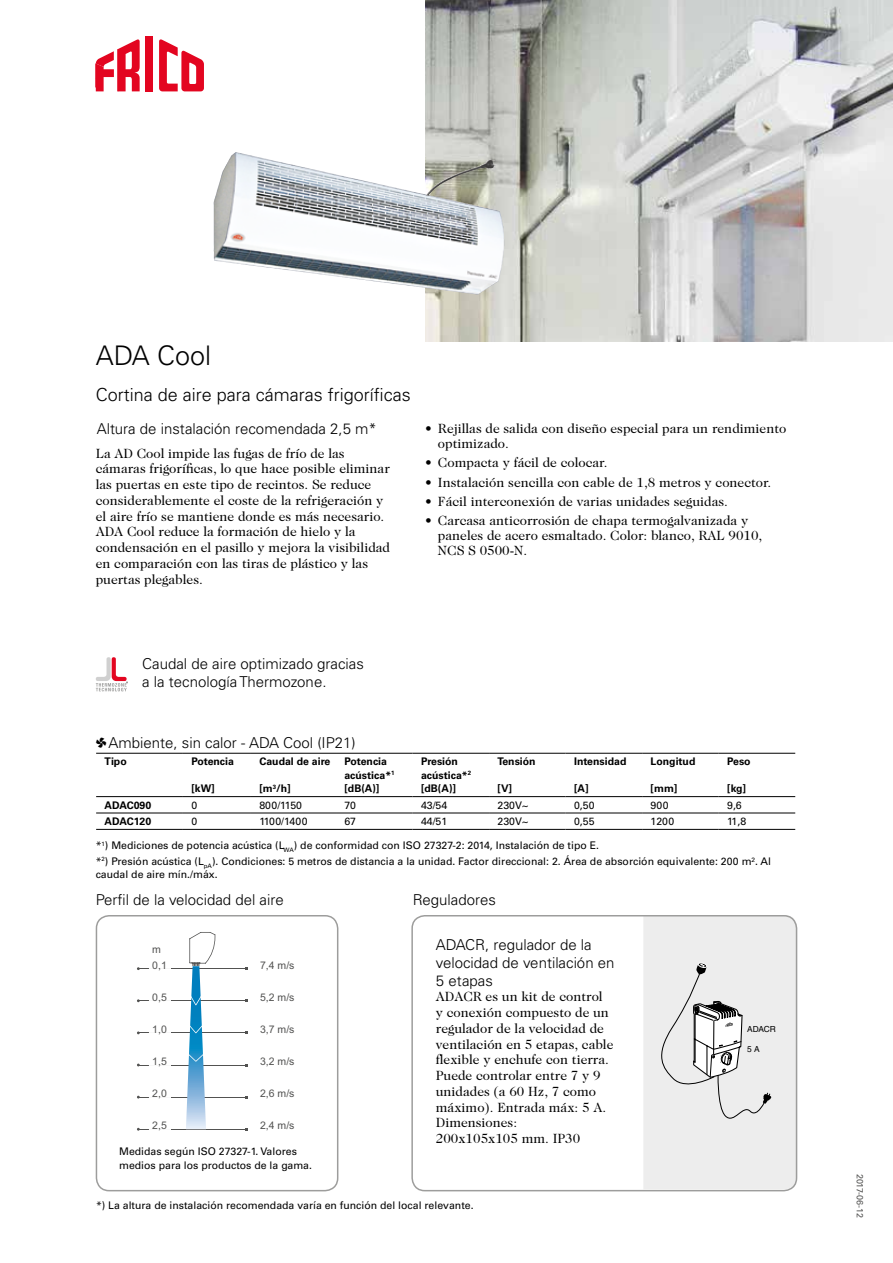
<style>
.page{position:relative;width:893px;height:1263px;background:#fff}
.page>*{position:absolute;margin:0;border:0;box-sizing:border-box;transform-origin:0 0}
.t1{font:300 27px "Univers";color:#000}
.t2{font:300 18px "Univers";color:#000}
.t3{font:300 15px/18px "Univers";color:#000}
.t4{font:13.5px/15.8px "Caslon Two Twenty Four";color:#000}
.t5{font:10.5px/15.6px "Univers";color:#000}
.t6{font:700 10.5px/13.5px "Univers";color:#000}
.t7{font:10.5px "Arial";color:#525251}
.t8{font:10.5px "Univers";letter-spacing:-.02em;color:#000}
.t9{font:9px "Univers";letter-spacing:-.015em;color:#525251}
.t10{font:8.4px "Helvetica";letter-spacing:-.015em;color:#000}
</style>
<div class="page">
<img style="left:425px;top:0;width:468px;height:342px">
<hr style="left:138px;top:968px;width:108px;height:1px;background:#525251">
<hr style="left:138px;top:1000px;width:108px;height:1px;background:#525251">
<hr style="left:138px;top:1033px;width:108px;height:1px;background:#525251">
<hr style="left:138px;top:1065px;width:108px;height:1px;background:#525251">
<hr style="left:138px;top:1129px;width:108px;height:1px;background:#525251">
<hr style="left:138px;top:1097px;width:108px;height:1px;background:#525251">
<svg style="left:149px;top:968px;width:21px;height:162px"></svg>
<svg style="left:186px;top:932px;width:29px;height:197px"></svg>
<svg style="left:96px;top:657px;width:32px;height:34px"></svg>
<img style="left:213px;top:156px;width:258px;height:138px">
<div style="left:96px;top:915px;width:242px;height:276px;border:2px solid #9d9d9c;border-radius:13px"></div>
<div style="left:411px;top:915px;width:386px;height:276px;border:2px solid #9d9d9c;border-radius:13px"></div>
<svg style="left:643px;top:915px;width:154px;height:274px;background:#e6e6e6"></svg>
<hr style="left:336px;top:753px;width:77px;height:1px;background:#000">
<hr style="left:413px;top:753px;width:76px;height:1px;background:#000">
<hr style="left:336px;top:796px;width:77px;height:1px;background:#000">
<hr style="left:413px;top:796px;width:76px;height:1px;background:#000">
<hr style="left:96px;top:829px;width:87px;height:1px;background:#000">
<hr style="left:183px;top:829px;width:68px;height:1px;background:#000">
<hr style="left:251px;top:829px;width:85px;height:1px;background:#000">
<hr style="left:336px;top:829px;width:77px;height:1px;background:#000">
<hr style="left:413px;top:829px;width:76px;height:1px;background:#000">
<hr style="left:489px;top:829px;width:77px;height:1px;background:#000">
<hr style="left:566px;top:829px;width:76px;height:1px;background:#000">
<hr style="left:642px;top:829px;width:77px;height:1px;background:#000">
<hr style="left:719px;top:829px;width:76px;height:1px;background:#000">
<hr style="left:96px;top:813px;width:87px;height:1px;background:#000">
<hr style="left:183px;top:813px;width:68px;height:1px;background:#000">
<hr style="left:251px;top:813px;width:85px;height:1px;background:#000">
<hr style="left:336px;top:813px;width:77px;height:1px;background:#000">
<hr style="left:413px;top:813px;width:76px;height:1px;background:#000">
<hr style="left:489px;top:813px;width:77px;height:1px;background:#000">
<hr style="left:566px;top:813px;width:76px;height:1px;background:#000">
<hr style="left:642px;top:813px;width:77px;height:1px;background:#000">
<hr style="left:719px;top:813px;width:76px;height:1px;background:#000">
<hr style="left:96px;top:753px;width:87px;height:1px;background:#000">
<hr style="left:183px;top:753px;width:68px;height:1px;background:#000">
<hr style="left:251px;top:753px;width:85px;height:1px;background:#000">
<hr style="left:489px;top:753px;width:77px;height:1px;background:#000">
<hr style="left:566px;top:753px;width:76px;height:1px;background:#000">
<hr style="left:642px;top:753px;width:77px;height:1px;background:#000">
<hr style="left:719px;top:753px;width:76px;height:1px;background:#000">
<hr style="left:96px;top:796px;width:87px;height:1px;background:#000">
<hr style="left:183px;top:796px;width:68px;height:1px;background:#000">
<hr style="left:251px;top:796px;width:85px;height:1px;background:#000">
<hr style="left:489px;top:796px;width:77px;height:1px;background:#000">
<hr style="left:566px;top:796px;width:76px;height:1px;background:#000">
<hr style="left:642px;top:796px;width:77px;height:1px;background:#000">
<hr style="left:719px;top:796px;width:76px;height:1px;background:#000">
<div style="left:145px;top:36px;width:8px;height:55px;background:#e30520"></div>
<svg style="left:159px;top:39px;width:45px;height:52px"></svg>
<svg style="left:96px;top:39px;width:44px;height:52px"></svg>
<h1 class="t1" style="left:96px;top:339px;width:117px">ADA Cool</h1>
<h2 class="t2" style="left:96px;top:384px;width:317px">Cortina de aire para cámaras frigoríficas</h2>
<p class="t3" style="left:97px;top:420px;width:282px">Altura de instalación recomendada 2,5 m*</p>
<p class="t4" style="left:96px;top:445px;width:296px">La AD Cool impide las fugas de frío de las cámaras frigoríficas, lo que hace posible eliminar las puertas en este tipo de recintos. Se reduce considerablemente el coste de la refrigeración y el aire frío se mantiene donde es más necesario.<br>ADA Cool reduce la formación de hielo y la condensación en el pasillo y mejora la visibilidad en comparación con las tiras de plástico y las puertas plegables.</p>
<p class="t4" style="left:438px;top:421px;width:350px;line-height:15px;text-indent:-13px">• Rejillas de salida con diseño especial para un rendimiento optimizado.</p>
<p class="t4" style="left:425px;top:455px;width:184px">• Compacta y fácil de colocar.</p>
<p class="t4" style="left:425px;top:474px;width:348px">• Instalación sencilla con cable de 1,8 metros y conector.</p>
<p class="t4" style="left:425px;top:493px;width:304px">• Fácil interconexión de varias unidades seguidas.</p>
<p class="t4" style="left:438px;top:513px;width:326px;line-height:15px;text-indent:-13px">• Carcasa anticorrosión de chapa termogalvanizada y paneles de acero esmaltado. Color: blanco, RAL 9010,<br>NCS S 0500-N.</p>
<p class="t3" style="left:142px;top:655px;width:223px">Caudal de aire optimizado gracias a la tecnología Thermozone.</p>
<p class="t3" style="left:109px;top:734px;width:249px">Ambiente, sin calor - ADA Cool (IP21)</p>
<p class="t6" style="left:105px;top:755px;width:24px">Tipo</p>
<p class="t6" style="left:191px;top:755px;width:44px">Potencia</p>
<p class="t6" style="left:191px;top:782px;width:25px">[kW]</p>
<p class="t6" style="left:259px;top:755px;width:72px">Caudal de aire</p>
<p class="t6" style="left:259px;top:782px;width:33px">[m<sup>3</sup>/h]</p>
<p class="t6" style="left:344px;top:755px;width:52px">Potencia acústica*<sup>1 </sup>[dB(A)]</p>
<p class="t6" style="left:421px;top:755px;width:52px">Presión acústica*<sup>2 </sup>[dB(A)]</p>
<p class="t6" style="left:498px;top:755px;width:40px">Tensión</p>
<p class="t6" style="left:498px;top:782px;width:16px">[V]</p>
<p class="t6" style="left:574px;top:755px;width:54px">Intensidad</p>
<p class="t6" style="left:574px;top:782px;width:16px">[A]</p>
<p class="t6" style="left:651px;top:755px;width:46px">Longitud</p>
<p class="t6" style="left:651px;top:782px;width:28px">[mm]</p>
<p class="t6" style="left:727px;top:755px;width:25px">Peso</p>
<p class="t6" style="left:727px;top:782px;width:20px">[kg]</p>
<p class="t6" style="left:105px;top:798px;width:48px">ADAC090</p>
<p class="t5" style="left:191px;top:797px;width:7px">0</p>
<p class="t5" style="left:259px;top:797px;width:44px">800/1150</p>
<p class="t5" style="left:344px;top:797px;width:13px">70</p>
<p class="t5" style="left:421px;top:797px;width:28px">43/54</p>
<p class="t5" style="left:498px;top:797px;width:32px">230V~</p>
<p class="t5" style="left:574px;top:797px;width:22px">0,50</p>
<p class="t5" style="left:651px;top:797px;width:19px">900</p>
<p class="t5" style="left:727px;top:797px;width:16px">9,6</p>
<p class="t6" style="left:105px;top:815px;width:48px">ADAC120</p>
<p class="t5" style="left:191px;top:814px;width:7px">0</p>
<p class="t8" style="left:259px;top:815px;width:50px">1100/1400</p>
<p class="t5" style="left:344px;top:814px;width:13px">67</p>
<p class="t5" style="left:421px;top:814px;width:28px">44/51</p>
<p class="t5" style="left:498px;top:814px;width:32px">230V~</p>
<p class="t5" style="left:574px;top:814px;width:22px">0,55</p>
<p class="t5" style="left:651px;top:814px;width:25px">1200</p>
<p class="t5" style="left:727px;top:814px;width:21px">11,8</p>
<p class="t5" style="left:96px;top:837px;width:677px">*<sup>1</sup>) Mediciones de potencia acústica (L<sub>WA</sub>) de conformidad con ISO 27327-2: 2014, Instalación de tipo E.<br>*<sup>2</sup>) Presión acústica (L<sub>pA</sub>). Condiciones: 5 metros de distancia a la unidad. Factor direccional: 2. Área de absorción equivalente: 200 m². Al</p>
<p class="t5" style="left:96px;top:867px;width:123px">caudal de aire mín./máx.</p>
<p class="t3" style="left:96px;top:890px;width:190px">Perfil de la velocidad del aire</p>
<p class="t7" style="left:152px;top:942px;width:10px">m</p>
<p class="t7" style="left:152px;top:958px;width:16px">0,1</p>
<p class="t7" style="left:152px;top:990px;width:16px">0,5</p>
<p class="t7" style="left:152px;top:1022px;width:16px">1,0</p>
<p class="t7" style="left:152px;top:1054px;width:16px">1,5</p>
<p class="t7" style="left:152px;top:1086px;width:16px">2,0</p>
<p class="t7" style="left:152px;top:1119px;width:16px">2,5</p>
<p class="t7" style="left:260px;top:958px;width:36px">7,4 m/s</p>
<p class="t7" style="left:260px;top:990px;width:36px">5,2 m/s</p>
<p class="t7" style="left:260px;top:1022px;width:36px">3,7 m/s</p>
<p class="t7" style="left:260px;top:1054px;width:36px">3,2 m/s</p>
<p class="t7" style="left:260px;top:1086px;width:36px">2,6 m/s</p>
<p class="t7" style="left:260px;top:1119px;width:36px">2,4 m/s</p>
<p class="t3" style="left:413px;top:890px;width:85px">Reguladores</p>
<p class="t3" style="left:436px;top:935px;width:180px">ADACR, regulador de la velocidad de ventilación en<br>5 etapas</p>
<p class="t4" style="left:436px;top:989px;width:179px">ADACR es un kit de control<br>y conexión compuesto de un regulador de la velocidad de ventilación en 5 etapas, cable flexible y enchufe con tierra.<br>Puede controlar entre 7 y 9 unidades (a 60 Hz, 7 como máximo). Entrada máx: 5 A.<br>Dimensiones:<br>200x105x105 mm. IP30</p>
<p class="t5" style="left:119px;top:1145px;width:194px;line-height:13.5px">Medidas según ISO 27327-1. Valores medios para los productos de la gama.</p>
<p class="t5" style="left:96px;top:1197px;width:379px">*) La altura de instalación recomendada varía en función del local relevante.</p>
<p class="t10" style="left:747px;top:1024px;width:30px">ADACR</p>
<p class="t10" style="left:747px;top:1044px;width:14px">5 A</p>
<p class="t9" style="left:865px;top:1174px;width:46px;rotate:90deg">2017-06-12</p>
</div>
